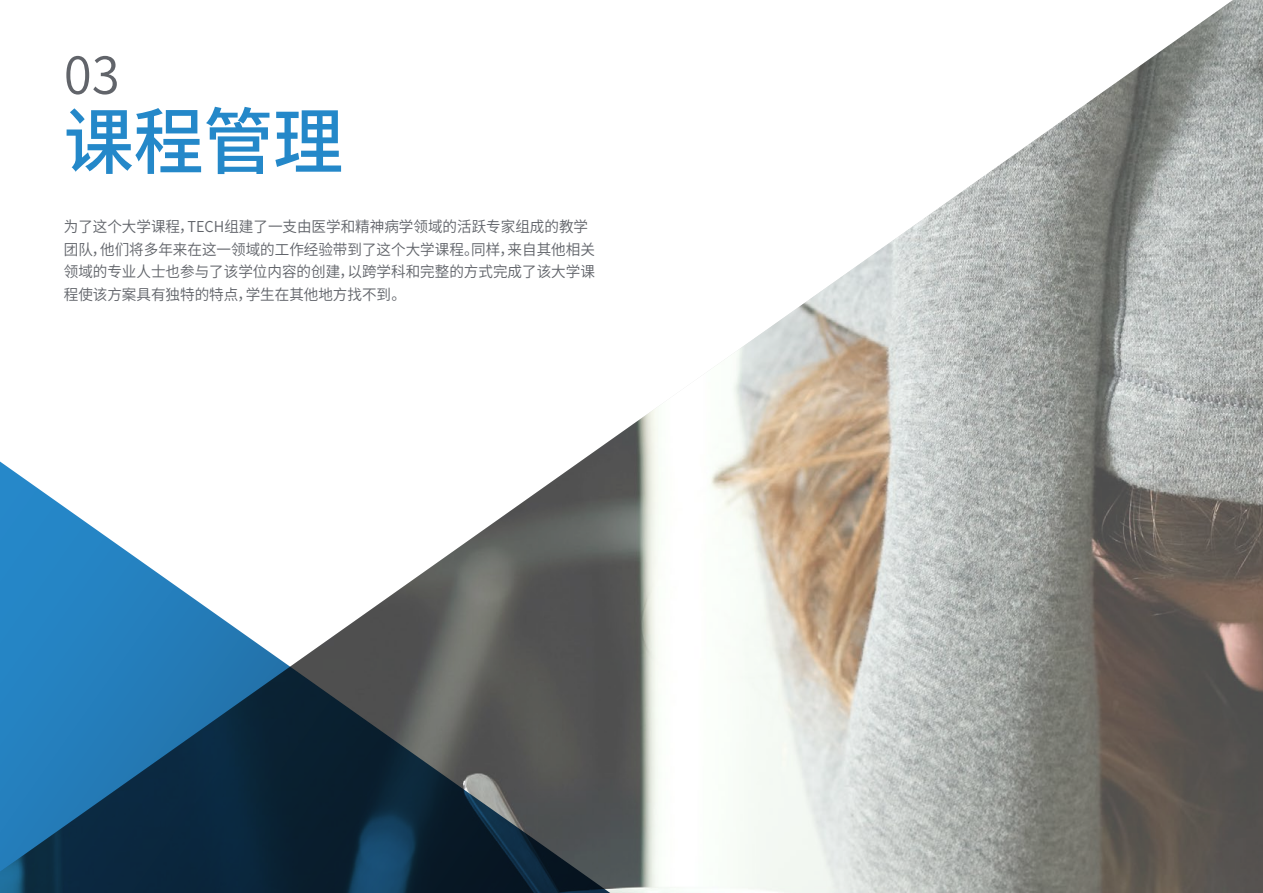
<style>
.page{position:relative;width:1263px;height:893px;background:#fff}
.page>*{position:absolute;margin:0;border:0;box-sizing:border-box;transform-origin:0 0}
.t1{font:500 72px "Source Han Sans CN";color:#2488c9}
.t2{font:52.5px "Source Han Sans CN";color:#61646a}
.t3{font:15px/22.5px "Source Han Sans CN";color:#61646a}
</style>
<div class="page">
<img style="left:602px;top:0;width:661px;height:893px">
<svg style="left:0;top:446px;width:640px;height:447px"></svg>
<h2 class="t2" style="left:64px;top:45px;width:57px">03</h2>
<h1 class="t1" style="left:64px;top:101px;width:281px">课程管理</h1>
<p class="t3" style="left:64px;top:216px;width:533px">为了这个大学课程，TECH组建了一支由医学和精神病学领域的活跃专家组成的教学团队，他们将多年来在这一领域的工作经验带到了这个大学课程。同样，来自其他相关领域的专业人士也参与了该学位内容的创建，以跨学科和完整的方式完成了该大学课程使该方案具有独特的特点，学生在其他地方找不到。</p>
</div>
